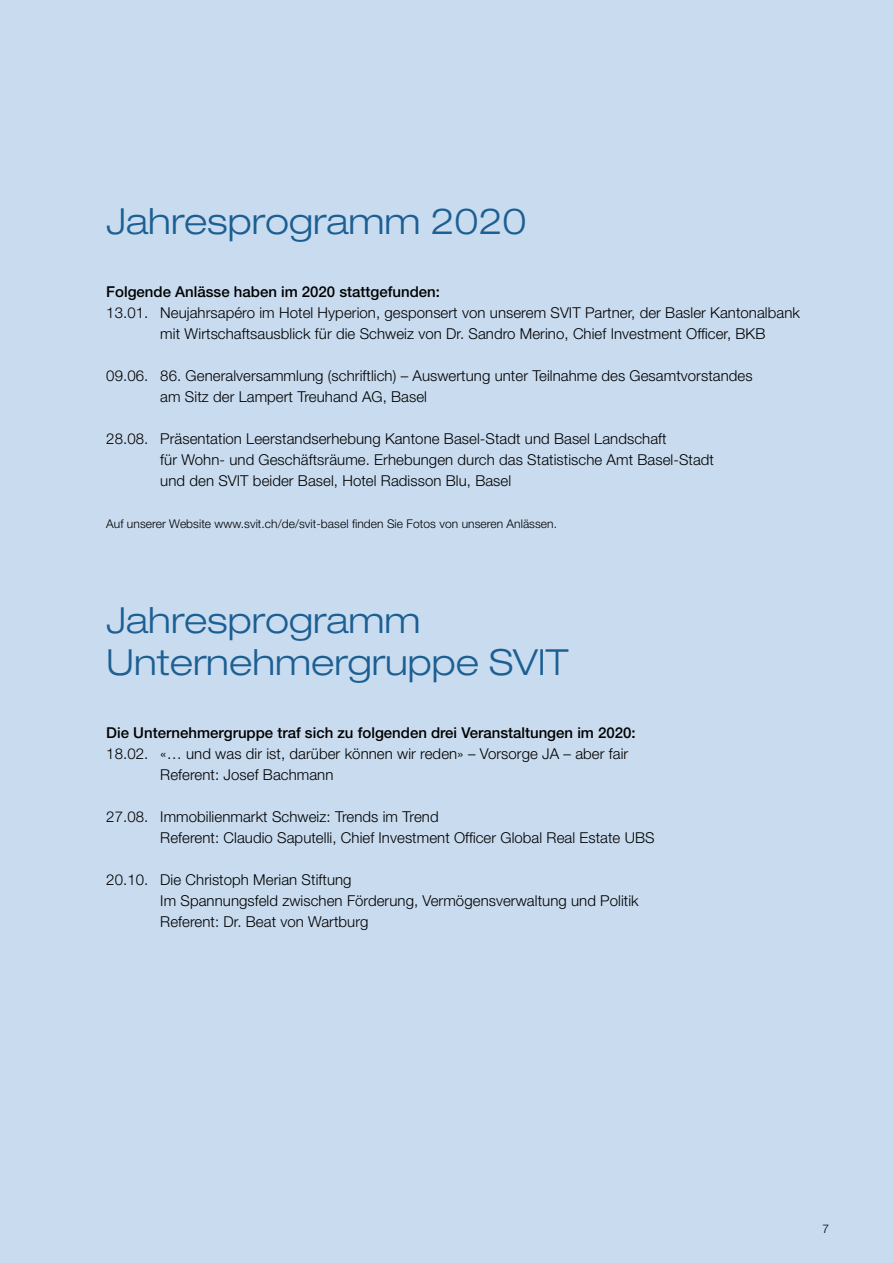
<style>
.page{position:relative;width:893px;height:1263px;background:#c9dbef}
.page>*{position:absolute;margin:0;border:0;box-sizing:border-box;transform-origin:0 0}
.t1{font:300 expanded 36px/42px "Helvetica Neue LT Std";color:#1c5f93}
.t2{font:300 15px/21px "Helvetica Neue LT Std";letter-spacing:.005em;color:#000}
.t3{font:500 15px "Helvetica Neue LT Std";color:#000}
.t4{font:300 12px "Helvetica Neue LT Std";letter-spacing:.005em;color:#000}
</style>
<div class="page">
<h1 class="t1" style="left:106px;top:199px;width:422px">Jahresprogramm 2020</h1>
<p class="t3" style="left:106px;top:282px;width:335px">Folgende Anlässe haben im 2020 stattgefunden:</p>
<p class="t2" style="left:160px;top:301px;width:641px;text-indent:-54px">13.01. Neujahrsapéro im Hotel Hyperion, gesponsert von unserem SVIT Partner, der Basler Kantonalbank mit Wirtschaftsausblick für die Schweiz von Dr. Sandro Merino, Chief Investment Officer, BKB</p>
<p class="t2" style="left:160px;top:364px;width:594px;text-indent:-54px">09.06. 86. Generalversammlung (schriftlich) – Auswertung unter Teilnahme des Gesamtvorstandes am Sitz der Lampert Treuhand AG, Basel</p>
<p class="t2" style="left:160px;top:427px;width:555px;text-indent:-54px">28.08. Präsentation Leerstandserhebung Kantone Basel-Stadt und Basel Landschaft<br>für Wohn- und Geschäftsräume. Erhebungen durch das Statistische Amt Basel-Stadt und den SVIT beider Basel, Hotel Radisson Blu, Basel</p>
<p class="t4" style="left:106px;top:516px;width:452px">Auf unserer Website www.svit.ch/de/svit-basel finden Sie Fotos von unseren Anlässen.</p>
<h1 class="t1" style="left:106px;top:598px;width:464px">Jahresprogramm<br>Unternehmergruppe SVIT</h1>
<p class="t3" style="left:106px;top:723px;width:531px">Die Unternehmergruppe traf sich zu folgenden drei Veranstaltungen im 2020:</p>
<p class="t2" style="left:160px;top:742px;width:469px;text-indent:-54px">18.02. «… und was dir ist, darüber können wir reden» – Vorsorge JA – aber fair<br>Referent: Josef Bachmann</p>
<p class="t2" style="left:160px;top:805px;width:496px;text-indent:-54px">27.08. Immobilienmarkt Schweiz: Trends im Trend<br>Referent: Claudio Saputelli, Chief Investment Officer Global Real Estate UBS</p>
<p class="t2" style="left:160px;top:868px;width:480px;text-indent:-54px">20.10. Die Christoph Merian Stiftung<br>Im Spannungsfeld zwischen Förderung, Vermögensverwaltung und Politik<br>Referent: Dr. Beat von Wartburg</p>
<p class="t4" style="left:822px;top:1221px;width:8px">7</p>
</div>
